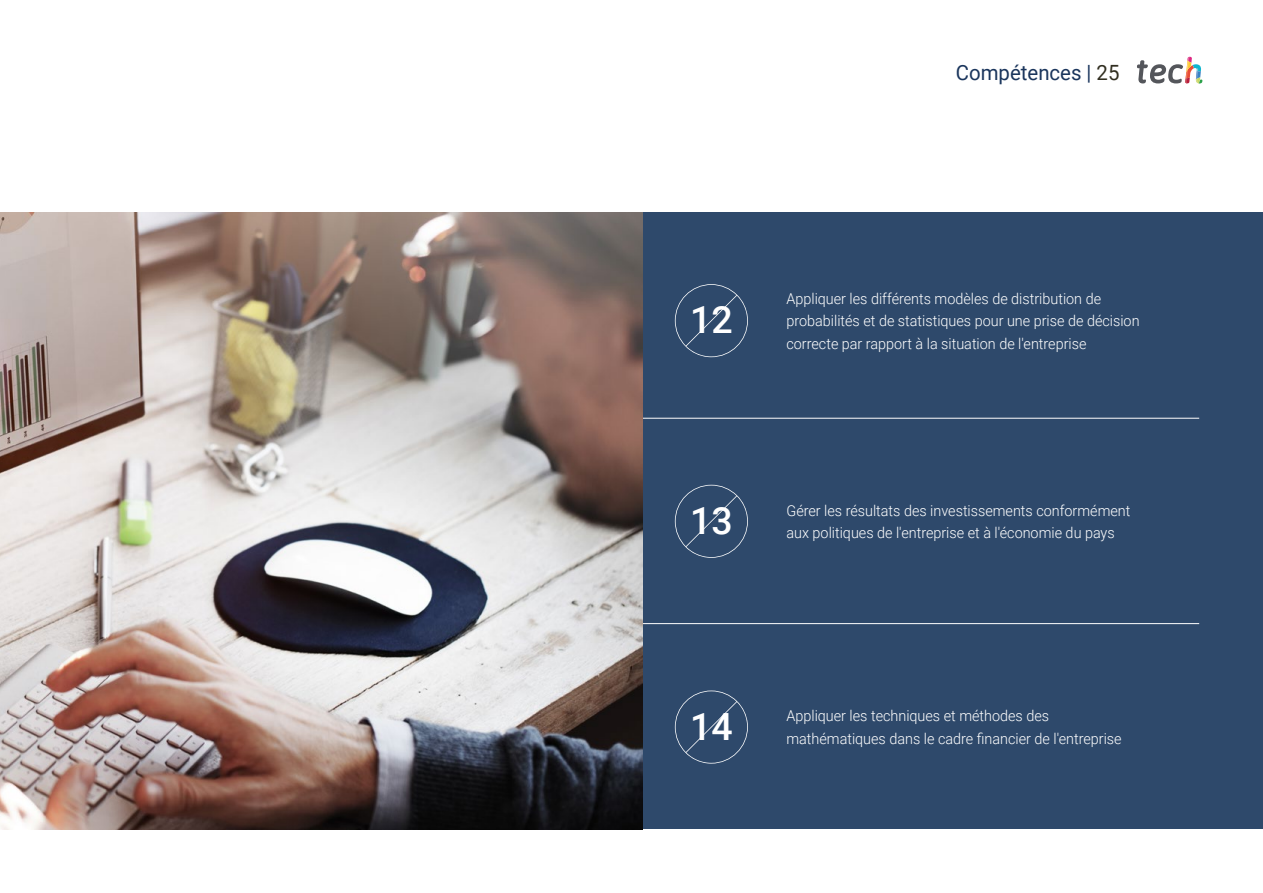
<style>
.page{position:relative;width:1263px;height:893px;background:#fff}
.page>*{position:absolute;margin:0;border:0;box-sizing:border-box;transform-origin:0 0}
.t1{font:500 37.5px "Roboto";color:#fff}
.t2{font:21px "Roboto";color:#1a355c}
.t3{font:300 15px/22.5px "Roboto";color:#fff;scale:.96 1}
.s1{color:#312e20}
</style>
<div class="page">
<div style="left:642px;top:213px;width:621px;height:616px;background:#2e496b"></div>
<svg style="left:675px;top:284px;width:73px;height:73px"></svg>
<svg style="left:675px;top:485px;width:73px;height:73px"></svg>
<svg style="left:675px;top:690px;width:73px;height:74px"></svg>
<hr style="left:0;top:418px;width:1199px;height:1px;background:#fff">
<hr style="left:0;top:623px;width:1199px;height:1px;background:#fff">
<img style="left:0;top:213px;width:642px;height:616px">
<svg style="left:1137px;top:57px;width:65px;height:27px"></svg>
<h2 class="t2" style="left:956px;top:57px;width:165px">Compétences | <span class="s1">25</span></h2>
<h1 class="t1" style="left:690px;top:294px;width:44px">12</h1>
<p class="t3" style="left:786px;top:287px;width:369px">Appliquer les différents modèles de distribution de probabilités et de statistiques pour une prise de décision correcte par rapport à la situation de l'entreprise</p>
<h1 class="t1" style="left:690px;top:494px;width:44px">13</h1>
<p class="t3" style="left:786px;top:498px;width:360px">Gérer les résultats des investissements conformément aux politiques de l'entreprise et à l'économie du pays</p>
<h1 class="t1" style="left:690px;top:700px;width:44px">14</h1>
<p class="t3" style="left:786px;top:704px;width:351px">Appliquer les techniques et méthodes des mathématiques dans le cadre financier de l'entreprise</p>
</div>
